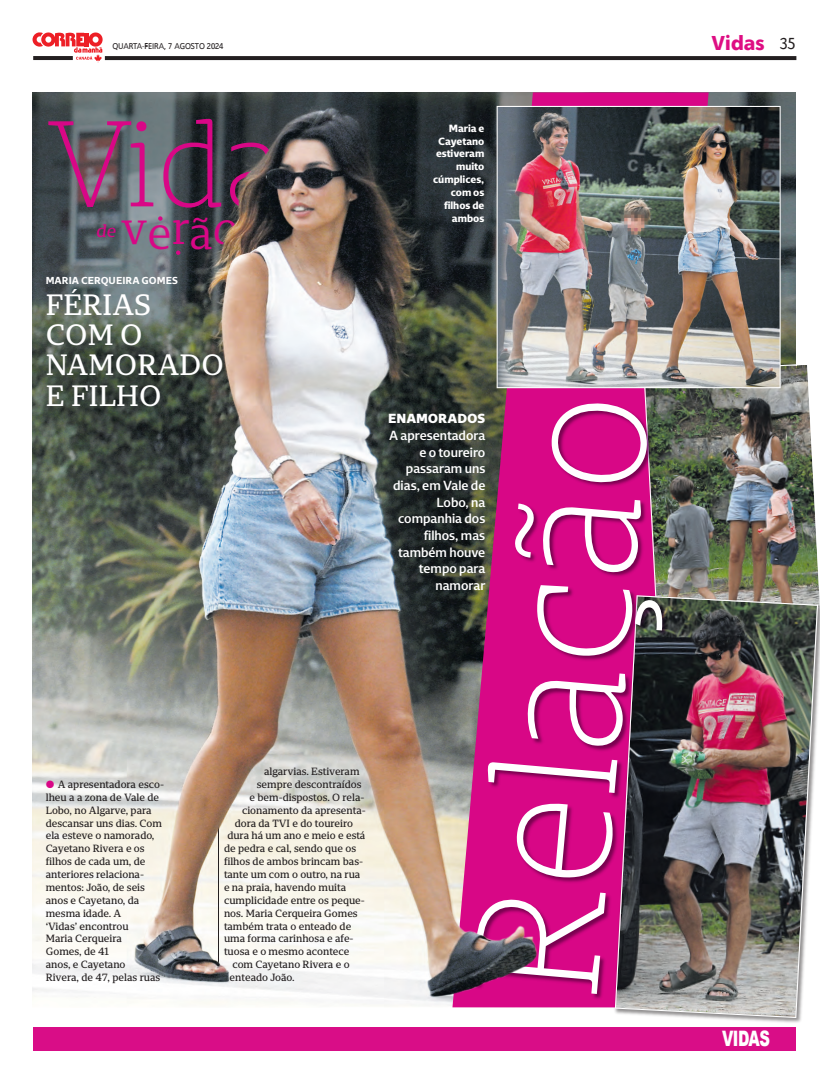
<style>
.page{position:relative;width:828px;height:1080px;background:#fff}
.page>*{position:absolute;margin:0;border:0;box-sizing:border-box;transform-origin:0 0}
.t1{font:100 183.3px "Correio Slab Display";color:#fff}
.t2{font:100 125.1px "Correio Slab Display";letter-spacing:.005em;color:#d80786}
.t3{font:300 46.9px "Correio Slab Display";color:#d80786}
.t4{font:30.2px/30.2px "Correio Slab Display";letter-spacing:.005em;color:#fff}
.t5{font:900 21.3px "Arial";letter-spacing:-.03em;color:#fff;scale:.69 1}
.t6{font:20px "Agan 75";color:#de0e83;scale:.95 1}
.t7{font:italic 18.2px "Correio Slab Display";color:#d80786}
.t8{font:500 13.5px/16.7px "Correio Sans";color:#fff;text-align:right}
.t9{font:800 13.5px "Correio Sans";letter-spacing:-.005em;color:#fff}
.t10{font:10.8px/12.9px "Correio Slab";color:#231f20}
.t11{font:800 10.8px/12.9px "Correio Sans";color:#fff;text-align:right}
.t12{font:700 10.4px "Correio Sans";letter-spacing:.005em;color:#fff}
.t13{font:8.3px "Aan 55";letter-spacing:-.02em;color:#231f20;scale:.91 1}
.s1{font-family:"Talis Regular W00";font-size:19.2px;color:#231f20}
.s2{font-style:italic}
.s3{color:#d80786}
</style>
<div class="page">
<img style="left:33px;top:92px;width:763px;height:902px">
<img style="left:709px;top:364px;width:110px;height:228px">
<img style="left:550px;top:106px;width:231px;height:282px">
<img style="left:705px;top:592px;width:114px;height:431px">
<img style="left:630px;top:595px;width:188px;height:423px">
<img style="left:452px;top:249px;width:257px;height:765px">
<img style="left:117px;top:92px;width:433px;height:915px">
<div style="left:34px;top:1027px;width:762px;height:24px;background:#d90d87"></div>
<svg style="left:105px;top:56px;width:691px;height:4px;background:#272324"></svg>
<svg style="left:32px;top:32px;width:71px;height:31px"></svg>
<p class="t13" style="left:112px;top:41px;width:124px">QUARTA-FEIRA, 7 AGOSTO 2024</p>
<h3 class="t6" style="left:712px;top:32px;width:90px">Vidas <span class="s1">35</span></h3>
<h2 class="t2" style="left:46px;top:87px;width:294px">Vidas</h2>
<h3 class="t7" style="left:96px;top:220px;width:21px">de</h3>
<h3 class="t3" style="left:121px;top:202px;width:119px">verã<span class="s2">o</span></h3>
<p class="t12" style="left:46px;top:274px;width:134px">MARIA CERQUEIRA GOMES</p>
<h3 class="t4" style="left:46px;top:290px;width:180px">FÉRIAS<br>COM O<br>NAMORADO<br>E FILHO</h3>
<p class="t10" style="left:46px;top:778px;width:120px"><span class="s3">◆</span> A apresentadora esco&shy;lheu a a zona de Vale de<br>Lobo, no Algarve, para descansar uns dias. Com ela esteve o namorado,<br>Cayetano Rivera e os filhos de cada um, de anteriores relaciona&shy;mentos: João, de seis anos e Cayetano, da mesma idade. A<br>‘Vidas’ encontrou<br>Maria Cerqueira<br>Gomes, de 41<br>anos, e Cayetano<br>Rivera, de 47, pelas ruas</p>
<p class="t10" style="left:264px;top:765px;width:97px">algarvias. Estiveram</p>
<p class="t10" style="left:257px;top:778px;width:106px">sempre descontraídos</p>
<p class="t10" style="left:249px;top:791px;width:117px">e bem-dispostos. O rela-</p>
<p class="t10" style="left:242px;top:804px;width:125px">cionamento da apresenta-</p>
<p class="t10" style="left:235px;top:817px;width:120px">dora da TVI e do toureiro</p>
<p class="t10" style="left:227px;top:829px;width:140px">dura há um ano e meio e está</p>
<p class="t10" style="left:224px;top:842px;width:134px">de pedra e cal, sendo que os</p>
<p class="t10" style="left:224px;top:855px;width:141px">filhos de ambos brincam bas-</p>
<p class="t10" style="left:224px;top:868px;width:138px">tante um com o outro, na rua</p>
<p class="t10" style="left:224px;top:881px;width:124px">e na praia, havendo muita</p>
<p class="t10" style="left:224px;top:894px;width:142px">cumplicidade entre os peque-</p>
<p class="t10" style="left:224px;top:907px;width:135px">nos. Maria Cerqueira Gomes</p>
<p class="t10" style="left:224px;top:919px;width:129px">também trata o enteado de</p>
<p class="t10" style="left:224px;top:932px;width:131px">uma forma carinhosa e afe-</p>
<p class="t10" style="left:224px;top:945px;width:127px">tuosa e o mesmo acontece</p>
<p class="t10" style="left:232px;top:958px;width:119px">com Cayetano Rivera e o</p>
<p class="t10" style="left:230px;top:971px;width:66px">enteado João.</p>
<p class="t11" style="left:433px;top:121px;width:53px">Maria e<br>Cayetano estiveram muito cúmplices, com os filhos de ambos</p>
<h1 class="t1" style="left:422px;top:987px;width:607px;rotate:-85deg">Relação</h1>
<p class="t9" style="left:388px;top:410px;width:99px">ENAMORADOS</p>
<p class="t8" style="left:389px;top:427px;width:98px">A apresentadora e o toureiro passaram uns dias, em Vale de<br>Lobo, na companhia dos filhos, mas também houve tempo para namorar</p>
<h3 class="t5" style="left:722px;top:1023px;width:71px">VIDAS</h3>
</div>
